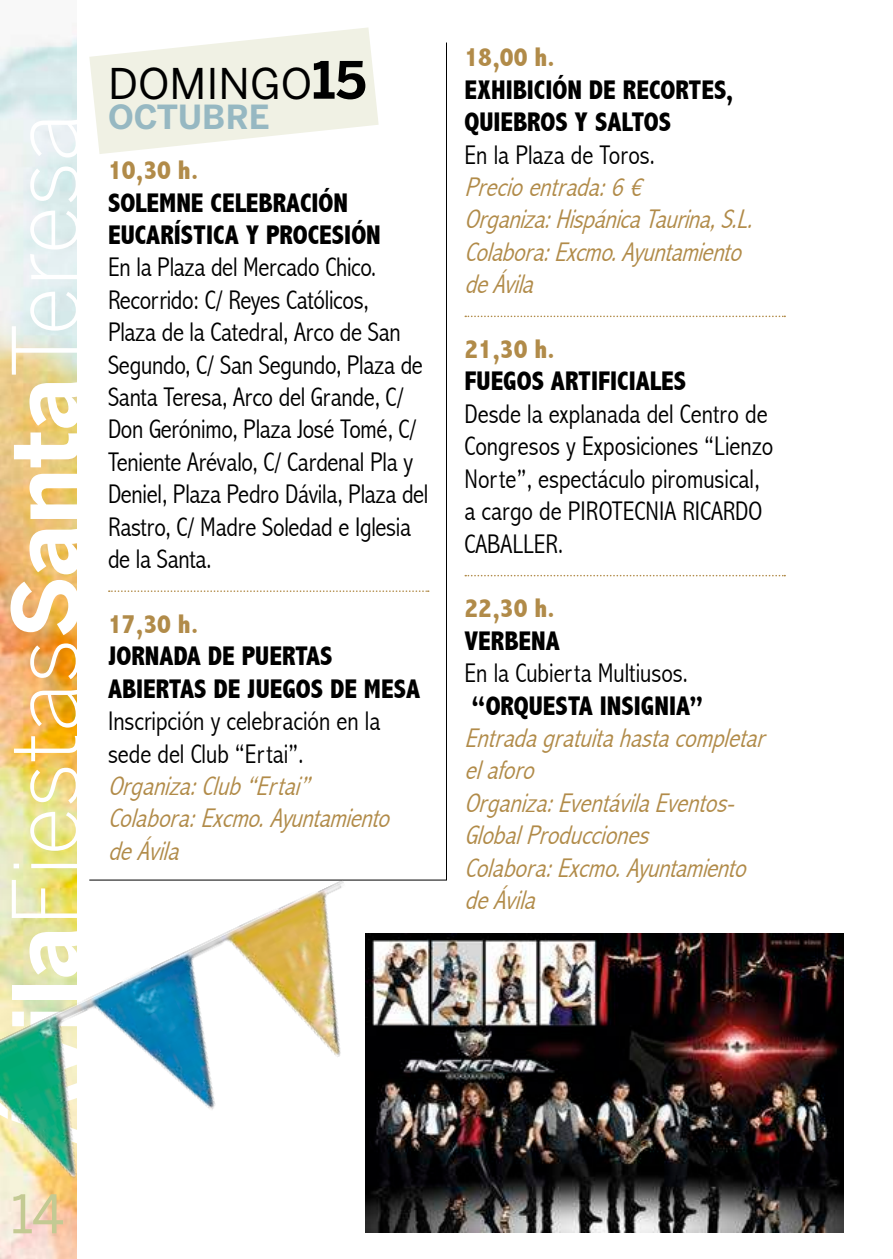
<style>
.page{position:relative;width:893px;height:1259px;background:#fff}
.page>*{position:absolute;margin:0;border:0;box-sizing:border-box;transform-origin:0 0}
.t1{font:300 90.3px "Benton Sans";letter-spacing:-.01em;color:#fff}
.t2{font:52.8px "Benton Sans";color:#c3ca93}
.t3{font:42px "Benton Sans";color:#000}
.t4{font:700 33px "Benton Sans";color:#96b8c2}
.t5{font:300 condensed 27px/32.4px "Abadi";letter-spacing:-.01em;color:#000}
.t6{font:italic 300 condensed 27px/32.4px "Abadi";letter-spacing:-.01em;color:#b18b49}
.t7{font:800 condensed 27px/32.4px "Abadi";color:#000}
.t8{font:800 condensed 27px "Abadi";color:#b18b49}
.s1{font-weight:700}
.s2{font-weight:700;font-size:51px}
</style>
<div class="page">
<img style="left:0;top:23px;width:77px;height:1236px">
<svg style="left:234px;top:27px;width:136px;height:15px"></svg>
<svg style="left:465px;top:316px;width:320px;height:1px"></svg>
<svg style="left:465px;top:575px;width:320px;height:1px"></svg>
<svg style="left:89px;top:42px;width:358px;height:839px"></svg>
<img style="left:0;top:865px;width:418px;height:360px">
<img style="left:366px;top:934px;width:478px;height:298px">
<h1 class="t1" style="left:-7px;top:1145px;width:1033px;rotate:-90deg"><span class="s1">Ávila</span>Fiestas<span class="s1">Santa</span>Teresa</h1>
<h2 class="t2" style="left:11px;top:1182px;width:55px">14</h2>
<h3 class="t3" style="left:108px;top:59px;width:260px">DOMINGO<span class="s2">15</span></h3>
<p class="t4" style="left:108px;top:97px;width:163px">OCTUBRE</p>
<p class="t8" style="left:108px;top:154px;width:92px">10,30 h.</p>
<p class="t7" style="left:108px;top:186px;width:274px">SOLEMNE CELEBRACIÓN<br>EUCARÍSTICA Y PROCESIÓN</p>
<p class="t5" style="left:108px;top:251px;width:322px">En la Plaza del Mercado Chico.<br>Recorrido: C/ Reyes Católicos,<br>Plaza de la Catedral, Arco de San<br>Segundo, C/ San Segundo, Plaza de<br>Santa Teresa, Arco del Grande, C/<br>Don Gerónimo, Plaza José Tomé, C/<br>Teniente Arévalo, C/ Cardenal Pla y<br>Deniel, Plaza Pedro Dávila, Plaza del<br>Rastro, C/ Madre Soledad e Iglesia de la Santa.</p>
<p class="t8" style="left:108px;top:608px;width:92px">17,30 h.</p>
<p class="t7" style="left:108px;top:640px;width:314px">JORNADA DE PUERTAS<br>ABIERTAS DE JUEGOS DE MESA</p>
<p class="t5" style="left:108px;top:705px;width:274px">Inscripción y celebración en la sede del Club “Ertai”.</p>
<p class="t6" style="left:108px;top:769px;width:291px">Organiza:Club“Ertai”<br>Colabora:Excmo.Ayuntamiento deÁvila</p>
<p class="t8" style="left:464px;top:42px;width:92px">18,00 h.</p>
<p class="t7" style="left:464px;top:74px;width:270px">EXHIBICIÓN DE RECORTES,<br>QUIEBROS Y SALTOS</p>
<p class="t5" style="left:464px;top:138px;width:192px">En la Plaza de Toros.</p>
<p class="t6" style="left:464px;top:171px;width:298px">Precioentrada:6€<br>Organiza:HispánicaTaurina,S.L.<br>Colabora:Excmo.Ayuntamiento deÁvila</p>
<p class="t8" style="left:464px;top:333px;width:92px">21,30 h.</p>
<p class="t7" style="left:464px;top:365px;width:223px">FUEGOS ARTIFICIALES</p>
<p class="t5" style="left:464px;top:398px;width:310px">Desde la explanada del Centro de<br>Congresos y Exposiciones “Lienzo<br>Norte”, espectáculo piromusical, a cargo de PIROTECNIA RICARDO<br>CABALLER.</p>
<p class="t8" style="left:464px;top:592px;width:92px">22,30 h.</p>
<p class="t7" style="left:464px;top:624px;width:97px">VERBENA</p>
<p class="t5" style="left:464px;top:657px;width:225px">En la Cubierta Multiusos.</p>
<p class="t7" style="left:471px;top:689px;width:233px">“ORQUESTA INSIGNIA”</p>
<p class="t6" style="left:464px;top:722px;width:309px">Entradagratuitahastacompletar elaforo<br>Organiza:EventávilaEventos-<br>GlobalProducciones<br>Colabora:Excmo.Ayuntamiento deÁvila</p>
</div>
